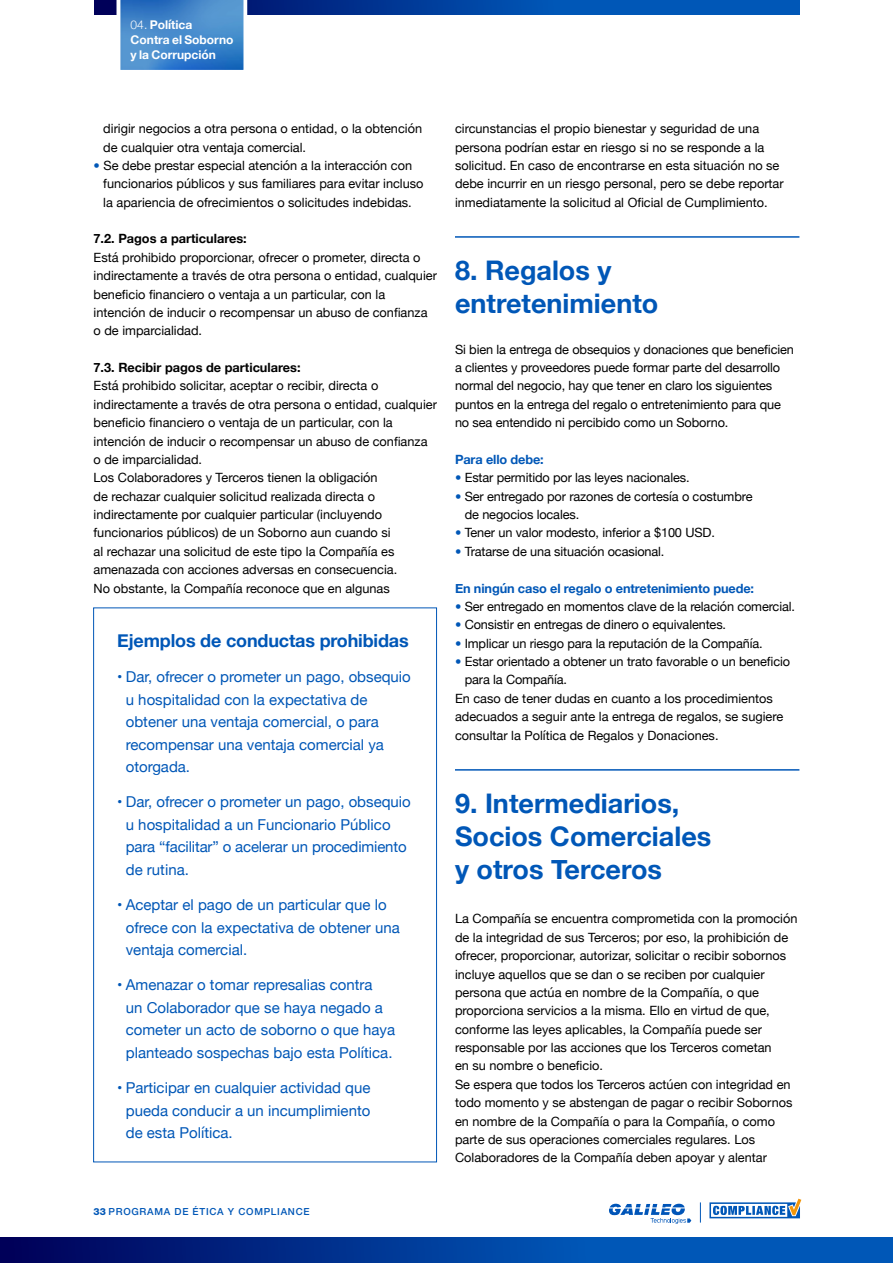
<style>
.page{position:relative;width:893px;height:1263px;background:#fff}
.page>*{position:absolute;margin:0;border:0;box-sizing:border-box;transform-origin:0 0}
.t1{font:700 27px/33px "Helvetica Neue";color:#0057b7}
.t2{font:700 18px "Helvetica Neue";letter-spacing:-.01em;color:#0057b7}
.t3{font:15px/22.5px "Helvetica Neue";color:#0057b7}
.t4{font:12.75px/18.3px "Helvetica Neue";color:#000}
.t5{font:700 12.75px "Helvetica Neue";letter-spacing:-.01em;color:#0057b7}
.t6{font:700 12.75px "Helvetica Neue";color:#000}
.t7{font:700 12px/15px "Helvetica Neue";color:#fff}
.t8{font:500 9.75px "Helvetica Neue LT Std";letter-spacing:.075em;color:#0057b7}
.s1{font-weight:300}
.s2{font-weight:500;color:#0057b7}
.s3{font-weight:800}
</style>
<div class="page">
<svg style="left:95px;top:0;width:704px;height:15px;background:#0043a1"></svg>
<svg style="left:0;top:1237px;width:893px;height:26px;background:#003997"></svg>
<svg style="left:700px;top:1202px;width:1px;height:20px"></svg>
<svg style="left:709px;top:1199px;width:92px;height:19px"></svg>
<svg style="left:609px;top:1204px;width:82px;height:20px"></svg>
<svg style="left:115px;top:0;width:134px;height:70px;background:#4f8ecd"></svg>
<hr style="left:455px;top:236px;width:344px;height:2px;background:#0057b7">
<hr style="left:455px;top:769px;width:344px;height:2px;background:#0057b7">
<div style="left:93px;top:607px;width:344px;height:555px;background:#fff;border:1px solid #0057b7"></div>
<p class="t7" style="left:131px;top:18px;width:104px"><span class="s1">04.</span> Política<br>Contra el Soborno y la Corrupción</p>
<p class="t4" style="left:103px;top:120px;width:320px">dirigir negocios a otra persona o entidad, o la obtención de cualquier otra ventaja comercial.</p>
<p class="t4" style="left:103px;top:157px;width:322px;text-indent:-10px"><span class="s2">•</span> Se debe prestar especial atención a la interacción con funcionarios públicos y sus familiares para evitar incluso la apariencia de ofrecimientos o solicitudes indebidas.</p>
<p class="t6" style="left:94px;top:229px;width:155px">7.2. Pagos a particulares:</p>
<p class="t4" style="left:94px;top:249px;width:345px">Está prohibido proporcionar, ofrecer o prometer, directa o indirectamente a través de otra persona o entidad, cualquier beneficio financiero o ventaja a un particular, con la intención de inducir o recompensar un abuso de confianza o de imparcialidad.</p>
<p class="t6" style="left:94px;top:357px;width:209px">7.3. Recibir pagos de particulares:</p>
<p class="t4" style="left:94px;top:377px;width:345px">Está prohibido solicitar, aceptar o recibir, directa o indirectamente a través de otra persona o entidad, cualquier beneficio financiero o ventaja de un particular, con la intención de inducir o recompensar un abuso de confianza o de imparcialidad.<br>Los Colaboradores y Terceros tienen la obligación<br>de rechazar cualquier solicitud realizada directa o indirectamente por cualquier particular (incluyendo funcionarios públicos) de un Soborno aun cuando si<br>al rechazar una solicitud de este tipo la Compañía es amenazada con acciones adversas en consecuencia.<br>No obstante, la Compañía reconoce que en algunas</p>
<h2 class="t2" style="left:117px;top:626px;width:293px">Ejemplos de conductas prohibidas</h2>
<p class="t3" style="left:126px;top:666px;width:287px;text-indent:-9px">• Dar, ofrecer o prometer un pago, obsequio u hospitalidad con la expectativa de obtener una ventaja comercial, o para recompensar una ventaja comercial ya otorgada.</p>
<p class="t3" style="left:126px;top:792px;width:287px;text-indent:-9px">• Dar, ofrecer o prometer un pago, obsequio u hospitalidad a un Funcionario Público para “facilitar” o acelerar un procedimiento de rutina.</p>
<p class="t3" style="left:126px;top:894px;width:275px;text-indent:-9px">• Aceptar el pago de un particular que lo ofrece con la expectativa de obtener una ventaja comercial.</p>
<p class="t3" style="left:126px;top:975px;width:271px;text-indent:-9px">• Amenazar o tomar represalias contra<br>un Colaborador que se haya negado a cometer un acto de soborno o que haya planteado sospechas bajo esta Política.</p>
<p class="t3" style="left:126px;top:1077px;width:246px;text-align:justify;text-indent:-9px">• Participar en cualquier actividad que pueda conducir a un incumplimiento de esta Política.</p>
<p class="t8" style="left:94px;top:1205px;width:218px"><span class="s3">33</span> PROGRAMA DE ÉTICA Y COMPLIANCE</p>
<p class="t4" style="left:455px;top:120px;width:330px">circunstancias el propio bienestar y seguridad de una persona podrían estar en riesgo si no se responde a la solicitud. En caso de encontrarse en esta situación no se debe incurrir en un riesgo personal, pero se debe reportar inmediatamente la solicitud al Oficial de Cumplimiento.</p>
<h1 class="t1" style="left:455px;top:255px;width:205px">8. Regalos y entretenimiento</h1>
<p class="t4" style="left:455px;top:341px;width:340px">Si bien la entrega de obsequios y donaciones que beneficien a clientes y proveedores puede formar parte del desarrollo normal del negocio, hay que tener en claro los siguientes puntos en la entrega del regalo o entretenimiento para que no sea entendido ni percibido como un Soborno.</p>
<p class="t5" style="left:455px;top:449px;width:90px">Para ello debe:</p>
<p class="t4" style="left:455px;top:469px;width:236px"><span class="s2">•</span> Estar permitido por las leyes nacionales.</p>
<p class="t4" style="left:465px;top:488px;width:289px;text-indent:-10px"><span class="s2">•</span> Ser entregado por razones de cortesía o costumbre de negocios locales.</p>
<p class="t4" style="left:455px;top:524px;width:261px"><span class="s2">•</span> Tener un valor modesto, inferior a $100 USD.</p>
<p class="t4" style="left:455px;top:543px;width:211px"><span class="s2">•</span> Tratarse de una situación ocasional.</p>
<p class="t5" style="left:455px;top:578px;width:301px">En ningún caso el regalo o entretenimiento puede:</p>
<p class="t4" style="left:455px;top:598px;width:342px"><span class="s2">•</span> Ser entregado en momentos clave de la relación comercial.</p>
<p class="t4" style="left:455px;top:616px;width:273px"><span class="s2">•</span> Consistir en entregas de dinero o equivalentes.</p>
<p class="t4" style="left:455px;top:635px;width:309px"><span class="s2">•</span> Implicar un riesgo para la reputación de la Compañía.</p>
<p class="t4" style="left:455px;top:653px;width:337px"><span class="s2">•</span> Estar orientado a obtener un trato favorable o un beneficio</p>
<p class="t4" style="left:465px;top:671px;width:104px">para la Compañía.</p>
<p class="t4" style="left:455px;top:690px;width:319px">En caso de tener dudas en cuanto a los procedimientos</p>
<p class="t4" style="left:455px;top:708px;width:330px">adecuados a seguir ante la entrega de regalos, se sugiere</p>
<p class="t4" style="left:455px;top:727px;width:265px">consultar la Política de Regalos y Donaciones.</p>
<h1 class="t1" style="left:455px;top:788px;width:258px">9. Intermediarios,<br>Socios Comerciales y otros Terceros</h1>
<p class="t4" style="left:455px;top:910px;width:344px">La Compañía se encuentra comprometida con la promoción de la integridad de sus Terceros; por eso, la prohibición de ofrecer, proporcionar, autorizar, solicitar o recibir sobornos incluye aquellos que se dan o se reciben por cualquier persona que actúa en nombre de la Compañía, o que proporciona servicios a la misma. Ello en virtud de que, conforme las leyes aplicables, la Compañía puede ser responsable por las acciones que los Terceros cometan<br>en su nombre o beneficio.<br>Se espera que todos los Terceros actúen con integridad en todo momento y se abstengan de pagar o recibir Sobornos en nombre de la Compañía o para la Compañía, o como parte de sus operaciones comerciales regulares. Los Colaboradores de la Compañía deben apoyar y alentar</p>
</div>
